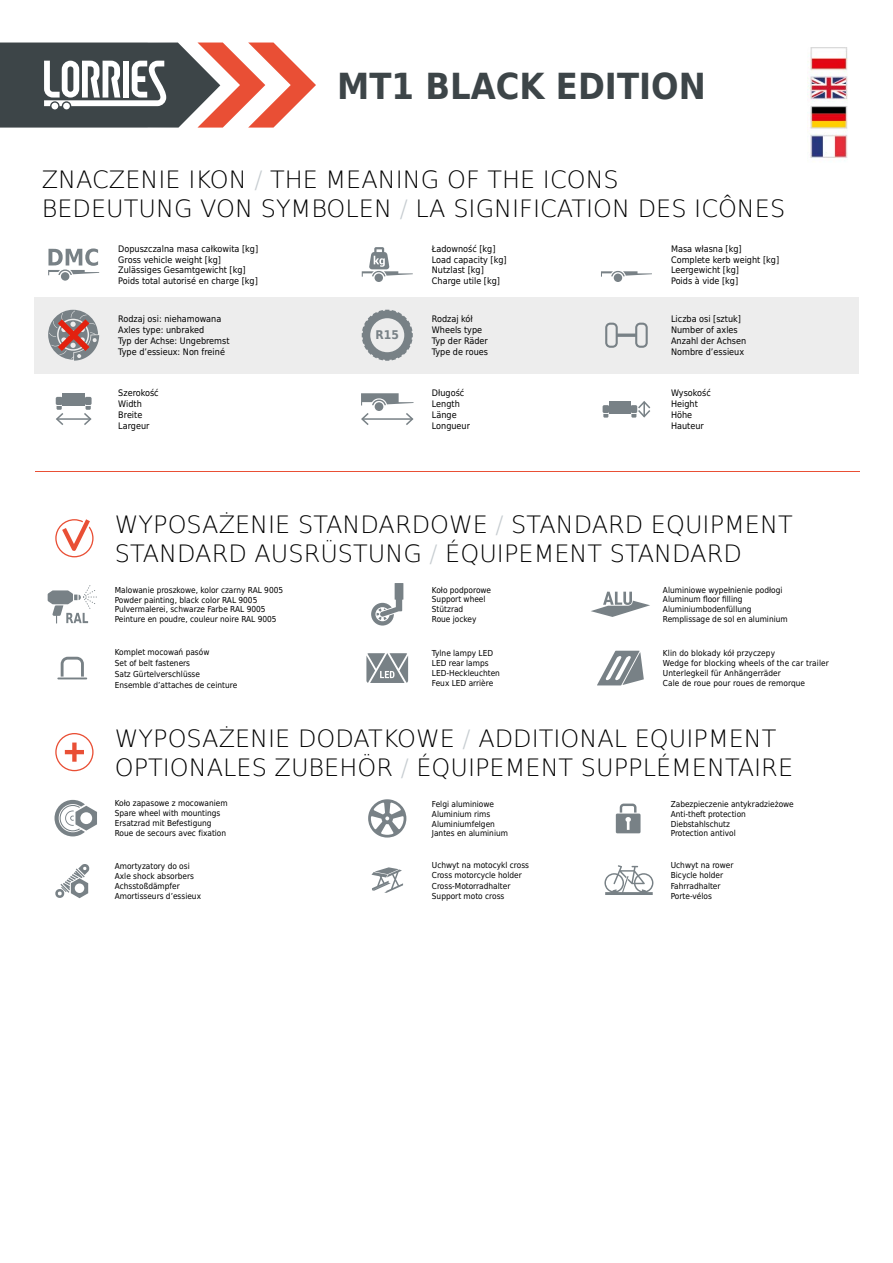
<style>
.page{position:relative;width:893px;height:1263px;background:#fff}
.page>*{position:absolute;margin:0;border:0;box-sizing:border-box;transform-origin:0 0}
.t1{font:700 36px "DejaVu Sans Condensed";color:#3d4548}
.t2{font:200 24px/28.8px "DejaVu Sans";color:#000}
.t3{font:700 12px "DejaVu Sans Condensed";color:#788186}
.t4{font:9px/10.8px "DejaVu Sans Condensed";color:#000}
.t5{font:8.25px/9.9px "DejaVu Sans Condensed";color:#000}
.s1{color:#c6ccd0}
</style>
<div class="page">
<img style="left:808px;top:47px;width:40px;height:111px">
<svg style="left:0;top:43px;width:316px;height:85px"></svg>
<div style="left:34px;top:297px;width:825px;height:76px;background:#ededed"></div>
<svg style="left:605px;top:323px;width:43px;height:25px"></svg>
<svg style="left:48px;top:310px;width:51px;height:51px"></svg>
<div style="left:62px;top:393px;width:23px;height:13px;background:#788186"></div>
<div style="left:56px;top:397px;width:7px;height:8px;background:#788186;border-radius:2px"></div>
<div style="left:85px;top:397px;width:7px;height:8px;background:#788186;border-radius:2px"></div>
<hr style="left:57px;top:418px;width:33px;height:2px;background:#788186">
<svg style="left:56px;top:406px;width:9px;height:19px"></svg>
<svg style="left:82px;top:406px;width:10px;height:19px"></svg>
<hr style="left:362px;top:418px;width:50px;height:2px;background:#788186">
<svg style="left:361px;top:413px;width:9px;height:12px"></svg>
<svg style="left:404px;top:413px;width:10px;height:12px"></svg>
<div style="left:375px;top:402px;width:8px;height:9px;background:#788186;border-radius:50%"></div>
<svg style="left:361px;top:393px;width:52px;height:12px"></svg>
<svg style="left:603px;top:414px;width:5px;height:4px"></svg>
<div style="left:609px;top:402px;width:22px;height:12px;background:#788186"></div>
<div style="left:603px;top:405px;width:6px;height:8px;background:#788186;border-radius:2px"></div>
<svg style="left:631px;top:401px;width:20px;height:17px"></svg>
<div style="left:61px;top:272px;width:8px;height:9px;background:#788186;border-radius:50%"></div>
<svg style="left:48px;top:248px;width:51px;height:27px"></svg>
<svg style="left:601px;top:271px;width:51px;height:11px"></svg>
<svg style="left:362px;top:247px;width:51px;height:35px"></svg>
<svg style="left:362px;top:310px;width:51px;height:51px"></svg>
<hr style="left:35px;top:471px;width:825px;height:1px;background:#e94f35">
<svg style="left:55px;top:519px;width:39px;height:38px"></svg>
<svg style="left:371px;top:583px;width:32px;height:42px"></svg>
<svg style="left:597px;top:651px;width:47px;height:34px"></svg>
<svg style="left:366px;top:653px;width:42px;height:30px"></svg>
<svg style="left:591px;top:592px;width:59px;height:25px"></svg>
<hr style="left:57px;top:677px;width:30px;height:2px;background:#788186">
<svg style="left:61px;top:657px;width:23px;height:19px"></svg>
<svg style="left:55px;top:733px;width:39px;height:38px"></svg>
<svg style="left:368px;top:799px;width:38px;height:38px"></svg>
<svg style="left:55px;top:864px;width:35px;height:34px"></svg>
<svg style="left:55px;top:800px;width:42px;height:36px"></svg>
<svg style="left:616px;top:803px;width:24px;height:30px"></svg>
<svg style="left:48px;top:585px;width:49px;height:38px"></svg>
<svg style="left:604px;top:865px;width:49px;height:30px"></svg>
<svg style="left:371px;top:867px;width:32px;height:26px"></svg>
<h1 class="t1" style="left:337px;top:56px;width:370px">MT1 BLACK EDITION</h1>
<h2 class="t2" style="left:42px;top:164px;width:745px">ZNACZENIE IKON <span class="s1">/</span> THE MEANING OF THE ICONS<br>BEDEUTUNG VON SYMBOLEN <span class="s1">/</span> LA SIGNIFICATION DES ICÔNES</h2>
<p class="t4" style="left:118px;top:243px;width:141px">Dopuszczalna masa całkowita [kg]<br>Gross vehicle weight [kg]<br>Zulässiges Gesamtgewicht [kg]<br>Poids total autorisé en charge [kg]</p>
<p class="t4" style="left:432px;top:243px;width:76px">Ładowność [kg]<br>Load capacity [kg]<br>Nutzlast [kg]<br>Charge utile [kg]</p>
<p class="t4" style="left:671px;top:243px;width:110px">Masa własna [kg]<br>Complete kerb weight [kg]<br>Leergewicht [kg]<br>Poids à vide [kg]</p>
<p class="t4" style="left:118px;top:314px;width:113px">Rodzaj osi: niehamowana<br>Axles type: unbraked<br>Typ der Achse: Ungebremst<br>Type d’essieux: Non freiné</p>
<p class="t4" style="left:432px;top:314px;width:58px">Rodzaj kół<br>Wheels type<br>Typ der Räder<br>Type de roues</p>
<p class="t4" style="left:671px;top:314px;width:77px">Liczba osi [sztuk]<br>Number of axles<br>Anzahl der Achsen<br>Nombre d’essieux</p>
<h3 class="t3" style="left:376px;top:325px;width:25px">R15</h3>
<p class="t4" style="left:118px;top:388px;width:42px">Szerokość<br>Width<br>Breite<br>Largeur</p>
<p class="t4" style="left:432px;top:388px;width:40px">Długość<br>Length<br>Länge<br>Longueur</p>
<p class="t4" style="left:671px;top:388px;width:41px">Wysokość<br>Height<br>Höhe<br>Hauteur</p>
<h2 class="t2" style="left:115px;top:508px;width:679px">WYPOSAŻENIE STANDARDOWE <span class="s1">/</span> STANDARD EQUIPMENT<br>STANDARD AUSRÜSTUNG <span class="s1">/</span> ÉQUIPEMENT STANDARD</h2>
<p class="t5" style="left:432px;top:584px;width:61px">Koło podporowe<br>Support wheel<br>Stützrad<br>Roue jockey</p>
<p class="t5" style="left:663px;top:584px;width:126px">Aluminiowe wypełnienie podłogi<br>Aluminum floor filling<br>Aluminiumbodenfüllung<br>Remplissage de sol en aluminium</p>
<p class="t5" style="left:432px;top:648px;width:70px">Tylne lampy LED<br>LED rear lamps<br>LED-Heckleuchten<br>Feux LED arrière</p>
<p class="t5" style="left:115px;top:584px;width:170px">Malowanie proszkowe, kolor czarny RAL 9005<br>Powder painting, black color RAL 9005<br>Pulvermalerei, schwarze Farbe RAL 9005<br>Peinture en poudre, couleur noire RAL 9005</p>
<p class="t5" style="left:115px;top:646px;width:124px;line-height:10.9px">Komplet mocowań pasów<br>Set of belt fasteners<br>Satz Gürtelverschlüsse<br>Ensemble d’attaches de ceinture</p>
<h2 class="t2" style="left:115px;top:722px;width:680px">WYPOSAŻENIE DODATKOWE <span class="s1">/</span> ADDITIONAL EQUIPMENT<br>OPTIONALES ZUBEHÖR <span class="s1">/</span> ÉQUIPEMENT SUPPLÉMENTAIRE</h2>
<p class="t5" style="left:663px;top:648px;width:167px">Klin do blokady kół przyczepy<br>Wedge for blocking wheels of the car trailer Unterlegkeil für Anhängerräder<br>Cale de roue pour roues de remorque</p>
<p class="t5" style="left:115px;top:798px;width:114px">Koło zapasowe z mocowaniem<br>Spare wheel with mountings<br>Ersatzrad mit Befestigung<br>Roue de secours avec fixation</p>
<p class="t5" style="left:432px;top:799px;width:78px">Felgi aluminiowe<br>Aluminium rims<br>Aluminiumfelgen<br>Jantes en aluminium</p>
<p class="t5" style="left:115px;top:861px;width:88px">Amortyzatory do osi<br>Axle shock absorbers<br>Achsstoßdämpfer<br>Amortisseurs d’essieux</p>
<p class="t5" style="left:671px;top:799px;width:125px">Zabezpieczenie antykradzieżowe<br>Anti-theft protection<br>Diebstahlschutz<br>Protection antivol</p>
<p class="t5" style="left:432px;top:859px;width:99px;line-height:10.5px">Uchwyt na motocykl cross<br>Cross motorcycle holder<br>Cross-Motorradhalter<br>Support moto cross</p>
<p class="t5" style="left:671px;top:859px;width:64px;line-height:10.5px">Uchwyt na rower<br>Bicycle holder<br>Fahrradhalter<br>Porte-vélos</p>
</div>
